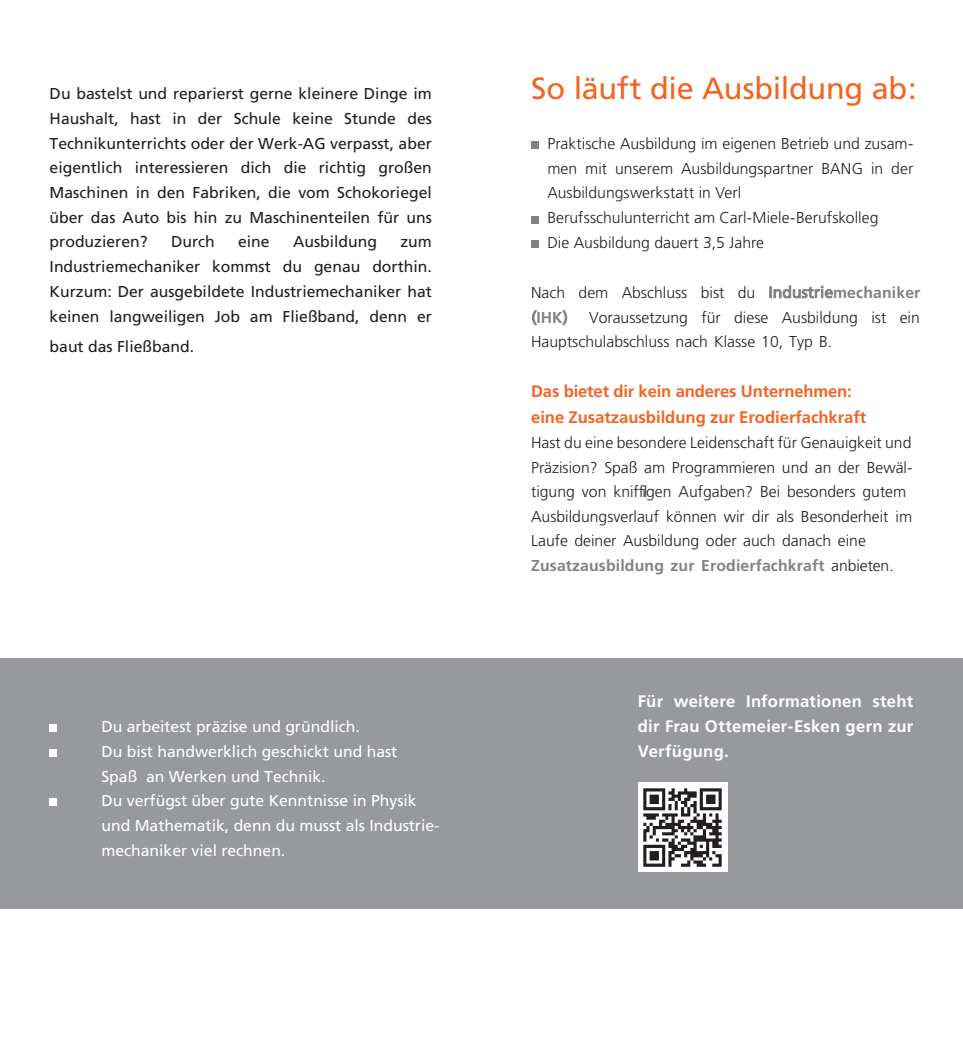
<style>
.page{position:relative;width:963px;height:1042px;background:#fff}
.page>*{position:absolute;margin:0;border:0;box-sizing:border-box;transform-origin:0 0}
.t1{font:30.62px "Frutiger";letter-spacing:-.01em;color:#f36421}
.t2{font:700 16.62px/25.9px "Frutiger";color:#f36421}
.t3{font:700 16.62px/24.8px "Frutiger";letter-spacing:.015em;color:#fff;text-align:justify}
.t4{font:300 15.75px/24.8px "Frutiger";color:#231f20}
.t5{font:15.75px/24.7px "Frutiger LT Com";color:#231f20;text-align:justify}
.t6{font:15.75px/24.8px "Frutiger";color:#fff}
.s1{font-family:"Frutiger LT Com"}
.s2{font-family:"Frutiger LT Com";font-weight:400;color:#808080}
.s3{font-weight:700;color:#808080}
.s4{font-weight:700;color:#808285}
.s5{font-family:"Frutiger LT Com";font-weight:400;color:#808285}
</style>
<div class="page">
<div style="left:0;top:659px;width:962px;height:250px;background:#97999c"></div>
<div style="left:50px;top:724px;width:7px;height:8px;background:#fff"></div>
<div style="left:50px;top:749px;width:7px;height:7px;background:#fff"></div>
<div style="left:50px;top:799px;width:7px;height:7px;background:#fff"></div>
<div style="left:531px;top:141px;width:7px;height:8px;background:#808285"></div>
<div style="left:531px;top:216px;width:7px;height:7px;background:#808285"></div>
<div style="left:531px;top:241px;width:7px;height:7px;background:#808285"></div>
<img style="left:638px;top:783px;width:89px;height:89px">
<p class="t5" style="left:50px;top:81px;width:384px">Du bastelst und reparierst gerne kleinere Dinge im Haushalt, hast in der Schule keine Stunde des Technikunterrichts oder der Werk-AG verpasst, aber eigentlich interessieren dich die richtig großen Maschinen in den Fabriken, die vom Schokoriegel über das Auto bis hin zu Maschinenteilen für uns produzieren?</p>
<p class="t5" style="left:171px;top:230px;width:45px">Durch</p>
<p class="t5" style="left:238px;top:230px;width:33px">eine</p>
<p class="t5" style="left:293px;top:230px;width:85px">Ausbildung</p>
<p class="t5" style="left:50px;top:230px;width:384px;text-indent:351px">zum Industriemechaniker kommst du genau dorthin.<br>Kurzum: Der ausgebildete Industriemechaniker hat keinen langweiligen Job am Fließband, denn er</p>
<p class="t5" style="left:50px;top:334px;width:146px">baut das Fließband.</p>
<p class="t6" style="left:101px;top:714px;width:339px">Du arbeitest präzise und gründlich.<br>Du bist handwerklich geschickt und hast<br>Spaß an Werken und Technik.<br><span class="s1">D</span>u verfügst über gute Kenntnisse in Physik und Mathematik, denn du musst als <span class="s1">Industrie&shy;</span>mechaniker viel rechnen.</p>
<h1 class="t1" style="left:531px;top:70px;width:387px">So läuft die Ausbildung ab:</h1>
<p class="t4" style="left:547px;top:131px;width:367px">Praktische Ausbildung im eigenen Betrieb und zusam&shy;men mit unserem Ausbildungspartner BANG in der Ausbildungswerkstatt in Verl<br>Berufsschulunterricht am Carl-Miele-Berufskolleg<br>Die Ausbildung dauert 3,5 Jahre</p>
<p class="t4" style="left:531px;top:280px;width:390px">Nach dem Abschluss bist du <span class="s2">Industrie</span><span class="s3">mecha</span><span class="s4">niker </span><span class="s5">(</span><span class="s4">IHK</span><span class="s5">)</span></p>
<p class="t4" style="left:531px;top:305px;width:390px;text-indent:58px">Voraussetzung für diese Ausbildung ist ein<br>Hauptschulabschluss nach Klasse 10, Typ B.</p>
<p class="t2" style="left:531px;top:378px;width:337px">Das bietet dir kein anderes Unternehmen: eine Zusatzausbildung zur Erodierfachkraft</p>
<p class="t4" style="left:531px;top:430px;width:382px">Hast du eine besondere Leidenschaft für Genauigkeit und Präzision? Spaß am Programmieren und an der Bewäl&shy;tigung von kniffl igen Aufgaben? Bei besonders gutem Ausbildungsverlauf können wir dir als Besonderheit im Laufe deiner Ausbildung oder auch danach eine <span class="s4">Zusatzausbildung zur Erodierfachkraft</span> anbieten.</p>
<p class="t3" style="left:637px;top:689px;width:277px">Für weitere Informationen steht dir Frau Ottemeier-Esken gern zur Verfügung.</p>
</div>
